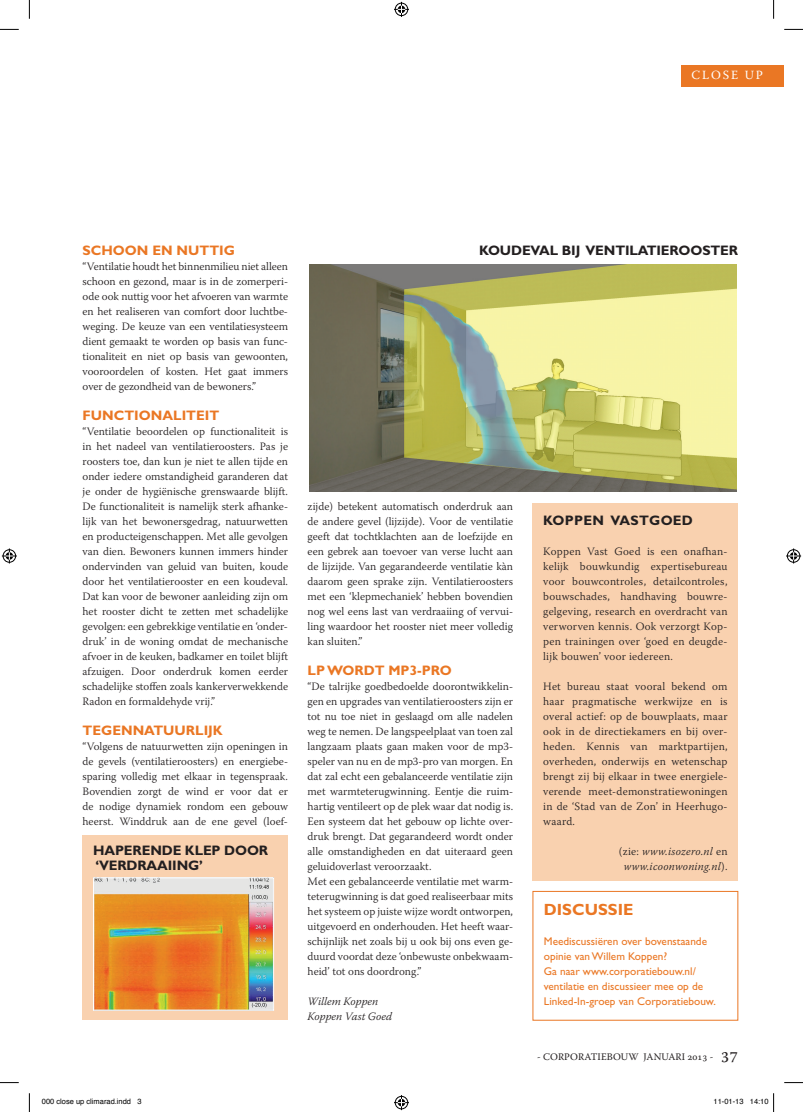
<style>
.page{position:relative;width:803px;height:1112px;background:#fff}
.page>*{position:absolute;margin:0;border:0;box-sizing:border-box;transform-origin:0 0}
.t1{font:700 16.25px "Gill Sans";color:#ea7724}
.t2{font:700 13.75px/15px "Gill Sans";letter-spacing:-.01em;color:#231f20}
.t3{font:700 13.75px "Gill Sans Tur";color:#ea7724}
.t4{font:700 13.75px "Gill Sans Tur";letter-spacing:.03em;color:#ea7724}
.t5{font:700 13.75px "Gill Sans";letter-spacing:.02em;color:#231f20}
.t6{font:12.5px "Warnock Pro";color:#fff}
.t7{font:300 11.25px/15px "Warnock Pro";color:#231f20;text-align:justify}
.t8{font:11.25px/15px "Gill Sans";color:#ea7724}
.t9{font:italic 300 11.25px/15px "Warnock Pro";letter-spacing:.01em;color:#231f20}
.t10{font:10px "Warnock Pro";letter-spacing:.005em;color:#231f20}
.t11{font:7.5px "Helvetica";color:#000}
.s1{font-style:normal}
.s2{font-size:17.5px}
</style>
<div class="page">
<div style="left:533px;top:503px;width:205px;height:377px;background:#f9d1af"></div>
<div style="left:681px;top:65px;width:103px;height:21px;background:#ea7724"></div>
<img style="left:309px;top:264px;width:428px;height:227px">
<div style="left:83px;top:835px;width:205px;height:184px;background:#f9d1af"></div>
<img style="left:95px;top:879px;width:177px;height:129px">
<div style="left:93px;top:877px;width:181px;height:133px;border:1px solid #fff"></div>
<div style="left:533px;top:890px;width:205px;height:130px;border:1px solid #ea7724"></div>
<svg style="left:0;top:29px;width:19px;height:1px"></svg>
<svg style="left:784px;top:29px;width:19px;height:1px"></svg>
<svg style="left:0;top:1082px;width:19px;height:1px"></svg>
<svg style="left:784px;top:1082px;width:19px;height:1px"></svg>
<svg style="left:29px;top:0;width:1px;height:19px"></svg>
<svg style="left:29px;top:1093px;width:1px;height:18px"></svg>
<svg style="left:773px;top:0;width:1px;height:19px"></svg>
<svg style="left:394px;top:2px;width:15px;height:15px"></svg>
<svg style="left:394px;top:1095px;width:15px;height:14px"></svg>
<svg style="left:2px;top:548px;width:15px;height:15px"></svg>
<svg style="left:786px;top:548px;width:15px;height:15px"></svg>
<svg style="left:773px;top:1093px;width:1px;height:18px"></svg>
<p class="t6" style="left:691px;top:68px;width:63px">CLOSE UP</p>
<p class="t3" style="left:83px;top:242px;width:154px">SCHOON EN NUTTIG</p>
<p class="t7" style="left:83px;top:258px;width:207px">“Ventilatie houdt het binnenmilieu niet alleen schoon en gezond, maar is in de zomerperi&shy;ode ook nuttig voor het afvoeren van warmte en het realiseren van comfort door luchtbe&shy;weging. De keuze van een ventilatiesysteem dient gemaakt te worden op basis van func&shy;tionaliteit en niet op basis van gewoonten, vooroordelen of kosten. Het gaat immers over de gezondheid van de bewoners.”</p>
<p class="t3" style="left:83px;top:407px;width:138px">FUNCTIONALITEIT</p>
<p class="t7" style="left:83px;top:423px;width:207px">“Ventilatie beoordelen op functionaliteit is in het nadeel van ventilatieroosters. Pas je roosters toe, dan kun je niet te allen tijde en onder iedere omstandigheid garanderen dat je onder de hygiënische grenswaarde blijft.<br>De functionaliteit is namelijk sterk afhanke&shy;lijk van het bewonersgedrag, natuurwetten en producteigenschappen. Met alle gevolgen van dien. Bewoners kunnen immers hinder ondervinden van geluid van buiten, koude door het ventilatierooster en een koudeval.<br>Dat kan voor de bewoner aanleiding zijn om het rooster dicht te zetten met schadelijke gevolgen: een gebrekkige ventilatie en ‘onder&shy;druk’ in de woning omdat de mechanische afvoer in de keuken, badkamer en toilet blijft afzuigen. Door onderdruk komen eerder schadelijke stoffen zoals kankerverwekkende Radon en formaldehyde vrij.”</p>
<p class="t4" style="left:83px;top:722px;width:139px">TEGENNATUURLIJK</p>
<p class="t7" style="left:83px;top:738px;width:207px">“Volgens de natuurwetten zijn openingen in de gevels (ventilatieroosters) en energiebe&shy;sparing volledig met elkaar in tegenspraak.<br>Bovendien zorgt de wind er voor dat er de nodige dynamiek rondom een gebouw heerst. Winddruk aan de ene gevel (loef-</p>
<p class="t2" style="left:93px;top:842px;width:177px">HAPERENDE KLEP DOOR ‘VERDRAAIING’</p>
<p class="t2" style="left:479px;top:242px;width:260px">KOUDEVAL BIJ VENTILATIEROOSTER</p>
<p class="t7" style="left:308px;top:498px;width:207px">zijde) betekent automatisch onderdruk aan de andere gevel (lijzijde). Voor de ventilatie geeft dat tochtklachten aan de loefzijde en een gebrek aan toevoer van verse lucht aan de lijzijde. Van gegarandeerde ventilatie kàn daarom geen sprake zijn. Ventilatieroosters met een ‘klepmechaniek’ hebben bovendien nog wel eens last van verdraaiing of vervui&shy;ling waardoor het rooster niet meer volledig kan sluiten.”</p>
<p class="t3" style="left:308px;top:662px;width:146px">LP WORDT MP3-PRO</p>
<p class="t7" style="left:308px;top:678px;width:207px;text-align:left">“De talrijke goedbedoelde doorontwikkelin&shy;gen en upgrades van ventilatieroosters zijn er tot nu toe niet in geslaagd om alle nadelen weg te nemen. De langspeelplaat van toen zal langzaam plaats gaan maken voor de mp3- speler van nu en de mp3-pro van morgen. En dat zal echt een gebalanceerde ventilatie zijn met warmteterugwinning. Eentje die ruim&shy;hartig ventileert op de plek waar dat nodig is.<br>Een systeem dat het gebouw op lichte over&shy;druk brengt. Dat gegarandeerd wordt onder alle omstandigheden en dat uiteraard geen geluidoverlast veroorzaakt.<br>Met een gebalanceerde ventilatie met warm&shy;teterugwinning is dat goed realiseerbaar mits het systeem op juiste wijze wordt ontworpen, uitgevoerd en onderhouden. Het heeft waar&shy;schijnlijk net zoals bij u ook bij ons even ge&shy;duurd voordat deze ‘onbewuste onbekwaam&shy;heid’ tot ons doordrong.”</p>
<p class="t9" style="left:308px;top:993px;width:86px">Willem Koppen<br>Koppen Vast Goed</p>
<p class="t5" style="left:543px;top:512px;width:151px">KOPPEN VASTGOED</p>
<p class="t7" style="left:543px;top:543px;width:186px">Koppen Vast Goed is een onafhan&shy;kelijk bouwkundig expertisebureau voor bouwcontroles, detailcontroles, bouwschades, handhaving bouwre&shy;gelgeving, research en overdracht van verworven kennis. Ook verzorgt Kop&shy;pen trainingen over ‘goed en deugde&shy;lijk bouwen’ voor iedereen.</p>
<p class="t7" style="left:543px;top:678px;width:186px">Het bureau staat vooral bekend om haar pragmatische werkwijze en is overal actief: op de bouwplaats, maar ook in de directiekamers en bij over&shy;heden. Kennis van marktpartijen, overheden, onderwijs en wetenschap brengt zij bij elkaar in twee energiele&shy;verende meet-demonstratiewoningen in de ‘Stad van de Zon’ in Heerhugo&shy;waard.</p>
<p class="t9" style="left:619px;top:843px;width:110px;text-align:center"><span class="s1">(zie:</span> www.isozero.nl <span class="s1">en </span>www.icoonwoning.nl<span class="s1">).</span></p>
<h1 class="t1" style="left:544px;top:899px;width:52px">DISCUSSIE</h1>
<p class="t8" style="left:544px;top:933px;width:173px">Meediscussiëren over bovenstaande opinie van Willem Koppen?<br>Ga naar www.corporatiebouw.nl/ ventilatie en discussieer mee op de Linked-In-groep van Corporatiebouw.</p>
<p class="t10" style="left:537px;top:1050px;width:202px">- CORPORATIEBOUW JANUARI 2013 - <span class="s2">37</span></p>
<p class="t11" style="left:42px;top:1095px;width:101px">000 close up climarad.indd 3</p>
<p class="t11" style="left:713px;top:1095px;width:57px">11-01-13 14:10</p>
</div>
